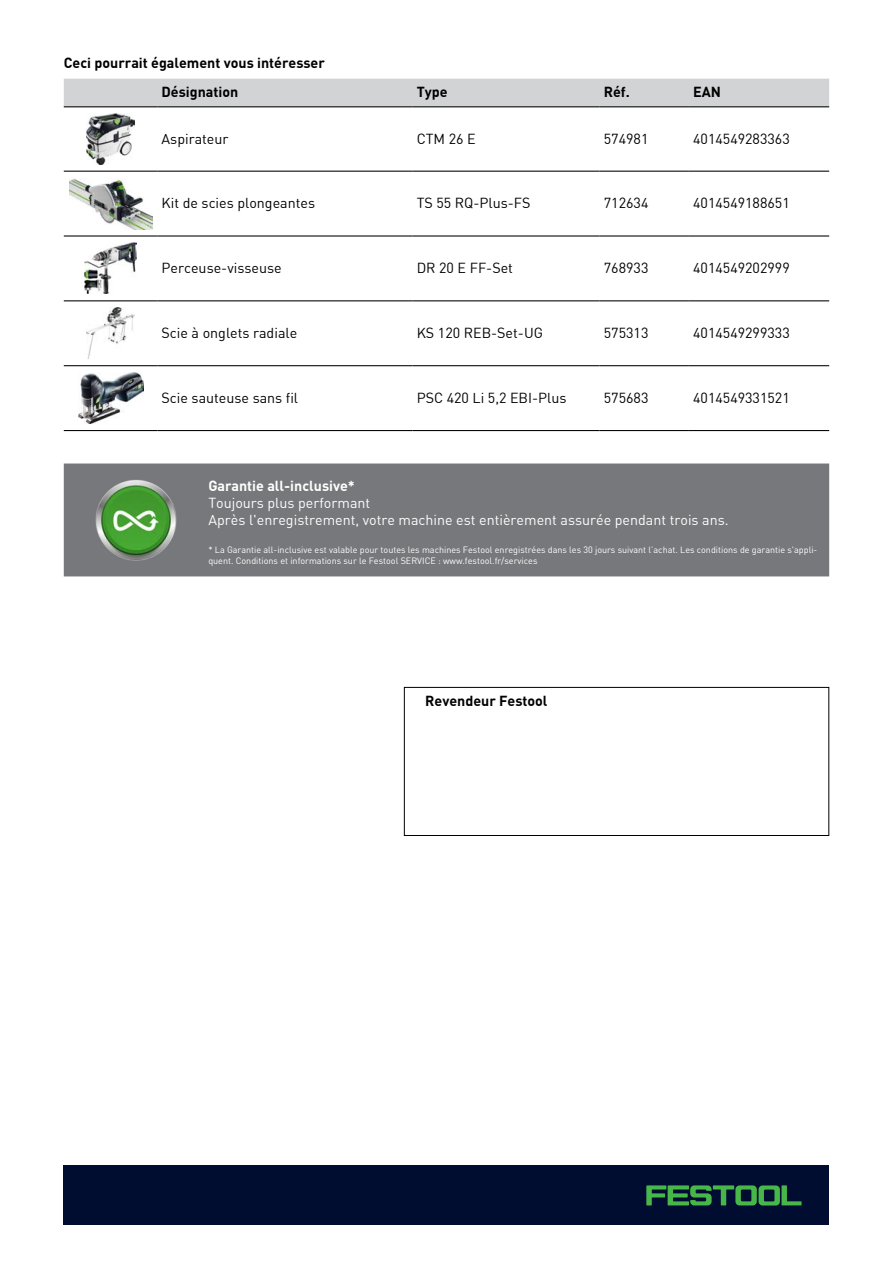
<style>
.page{position:relative;width:893px;height:1263px;background:#fff}
.page>*{position:absolute;margin:0;border:0;box-sizing:border-box;transform-origin:0 0}
.t1{font:14.25px "DIN Pro";color:#000}
.t2{font:14.25px/17.1px "DIN Pro";color:#fff}
.t3{font:700 14.25px/29.4px "DIN Pro";color:#000}
.t4{font:700 14.25px "DIN Pro";color:#fff}
.t5{font:9px/10.8px "DIN Pro";color:#fff}
</style>
<div class="page">
<div style="left:64px;top:79px;width:765px;height:27px;background:#d1d3d4"></div>
<hr style="left:64px;top:106px;width:93px;height:1px;background:#000">
<hr style="left:157px;top:106px;width:255px;height:1px;background:#000">
<hr style="left:412px;top:106px;width:188px;height:1px;background:#000">
<hr style="left:600px;top:106px;width:89px;height:1px;background:#000">
<hr style="left:689px;top:106px;width:140px;height:1px;background:#000">
<hr style="left:64px;top:171px;width:93px;height:1px;background:#000">
<hr style="left:157px;top:171px;width:255px;height:1px;background:#000">
<hr style="left:412px;top:171px;width:188px;height:1px;background:#000">
<hr style="left:600px;top:171px;width:89px;height:1px;background:#000">
<hr style="left:689px;top:171px;width:140px;height:1px;background:#000">
<hr style="left:64px;top:235px;width:93px;height:2px;background:#000">
<hr style="left:157px;top:235px;width:255px;height:2px;background:#000">
<hr style="left:412px;top:235px;width:188px;height:2px;background:#000">
<hr style="left:600px;top:235px;width:89px;height:2px;background:#000">
<hr style="left:689px;top:235px;width:140px;height:2px;background:#000">
<hr style="left:64px;top:300px;width:93px;height:1px;background:#000">
<hr style="left:157px;top:300px;width:255px;height:1px;background:#000">
<hr style="left:412px;top:300px;width:188px;height:1px;background:#000">
<hr style="left:600px;top:300px;width:89px;height:1px;background:#000">
<hr style="left:689px;top:300px;width:140px;height:1px;background:#000">
<hr style="left:64px;top:365px;width:93px;height:1px;background:#000">
<hr style="left:157px;top:365px;width:255px;height:1px;background:#000">
<hr style="left:412px;top:365px;width:188px;height:1px;background:#000">
<hr style="left:600px;top:365px;width:89px;height:1px;background:#000">
<hr style="left:689px;top:365px;width:140px;height:1px;background:#000">
<hr style="left:64px;top:430px;width:93px;height:1px;background:#000">
<hr style="left:157px;top:430px;width:255px;height:1px;background:#000">
<hr style="left:412px;top:430px;width:188px;height:1px;background:#000">
<hr style="left:600px;top:430px;width:89px;height:1px;background:#000">
<hr style="left:689px;top:430px;width:140px;height:1px;background:#000">
<img style="left:86px;top:114px;width:49px;height:50px">
<img style="left:69px;top:178px;width:83px;height:51px">
<img style="left:84px;top:243px;width:53px;height:51px">
<img style="left:86px;top:308px;width:49px;height:51px">
<img style="left:78px;top:373px;width:65px;height:51px">
<div style="left:64px;top:463px;width:765px;height:113px;background:#77787b"></div>
<img style="left:94px;top:477px;width:85px;height:85px">
<div style="left:404px;top:687px;width:425px;height:149px;border:1px solid #000"></div>
<div style="left:64px;top:1165px;width:765px;height:60px;background:#000d31"></div>
<svg style="left:646px;top:1185px;width:155px;height:20px"></svg>
<p class="t3" style="left:162px;top:48px;width:165px;text-indent:-98px">Ceci pourrait également vous intéresser<br>Désignation</p>
<p class="t3" style="left:417px;top:77px;width:32px">Type</p>
<p class="t3" style="left:604px;top:77px;width:28px">Réf.</p>
<p class="t3" style="left:693px;top:77px;width:29px">EAN</p>
<p class="t1" style="left:162px;top:130px;width:68px">Aspirateur</p>
<p class="t1" style="left:417px;top:130px;width:61px">CTM 26 E</p>
<p class="t1" style="left:604px;top:130px;width:46px">574981</p>
<p class="t1" style="left:693px;top:130px;width:98px">4014549283363</p>
<p class="t1" style="left:162px;top:195px;width:155px">Kit de scies plongeantes</p>
<p class="t1" style="left:417px;top:195px;width:115px">TS 55 RQ-Plus-FS</p>
<p class="t1" style="left:604px;top:195px;width:46px">712634</p>
<p class="t1" style="left:693px;top:195px;width:98px">4014549188651</p>
<p class="t1" style="left:162px;top:260px;width:122px">Perceuse-visseuse</p>
<p class="t1" style="left:417px;top:260px;width:98px">DR 20 E FF-Set</p>
<p class="t1" style="left:604px;top:260px;width:46px">768933</p>
<p class="t1" style="left:693px;top:260px;width:98px">4014549202999</p>
<p class="t1" style="left:162px;top:325px;width:137px">Scie à onglets radiale</p>
<p class="t1" style="left:417px;top:325px;width:128px">KS 120 REB-Set-UG</p>
<p class="t1" style="left:604px;top:325px;width:46px">575313</p>
<p class="t1" style="left:693px;top:325px;width:98px">4014549299333</p>
<p class="t1" style="left:162px;top:389px;width:138px">Scie sauteuse sans fil</p>
<p class="t1" style="left:417px;top:389px;width:151px">PSC 420 Li 5,2 EBI-Plus</p>
<p class="t1" style="left:604px;top:389px;width:46px">575683</p>
<p class="t1" style="left:693px;top:389px;width:98px">4014549331521</p>
<p class="t4" style="left:208px;top:477px;width:148px">Garantie all-inclusive*</p>
<p class="t2" style="left:208px;top:494px;width:522px">Toujours plus performant<br>Après l'enregistrement, votre machine est entièrement assurée pendant trois ans.</p>
<p class="t5" style="left:208px;top:544px;width:611px">* La Garantie all-inclusive est valable pour toutes les machines Festool enregistrées dans les 30 jours suivant l’achat. Les conditions de garantie s'appli&shy;quent. Conditions et informations sur le Festool SERVICE : www.festool.fr/services</p>
<p class="t3" style="left:425px;top:686px;width:124px">Revendeur Festool</p>
</div>
